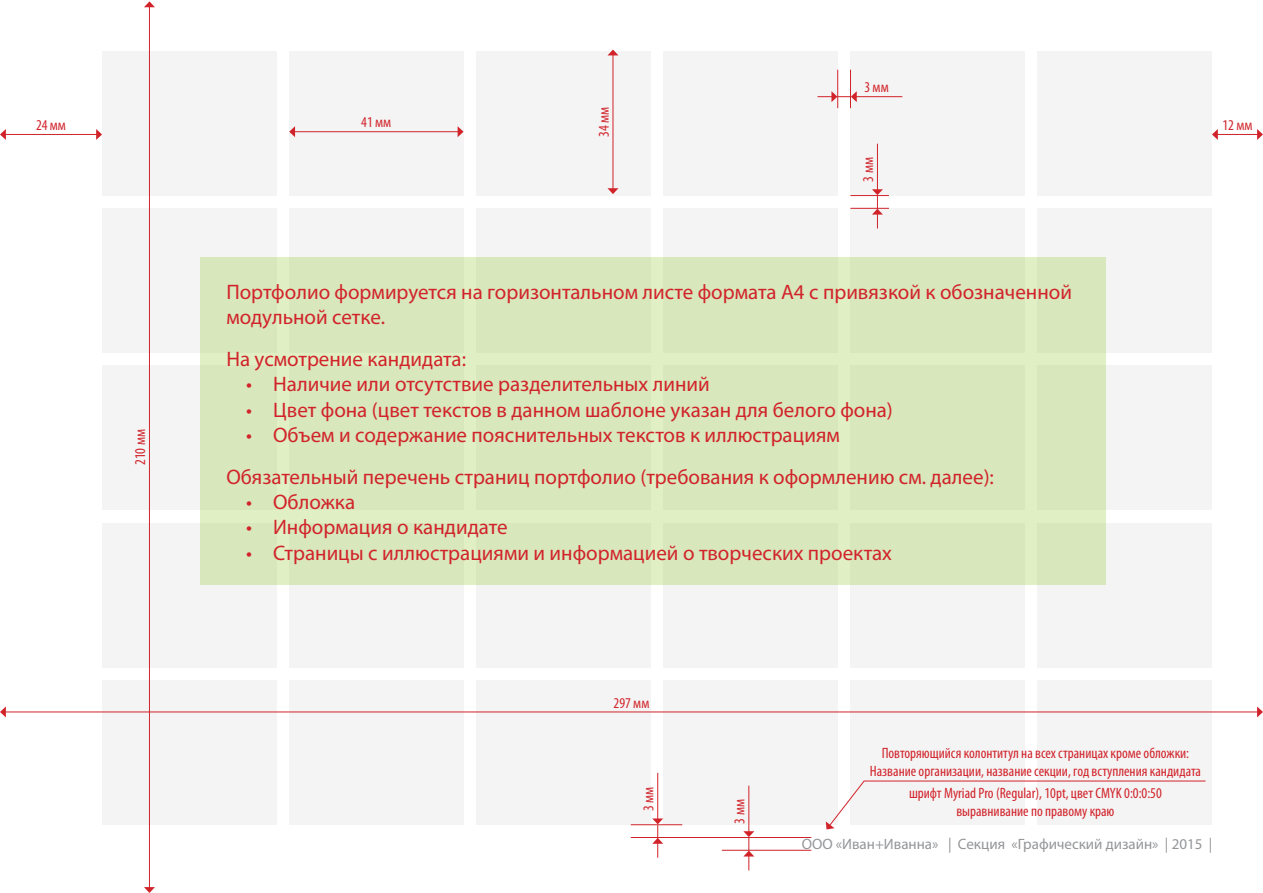
<style>
.page{position:relative;width:1263px;height:893px;background:#fff}
.page>*{position:absolute;margin:0;border:0;box-sizing:border-box;transform-origin:0 0}
.список{font:21px "Myriad Pro";color:#d1232a}
.примечания{font:21px/25.2px "Myriad Pro";color:#d1232a}
.размер{font:condensed 15px "Myriad Pro";color:#d1232a}
.колонтитул{font:15px "Myriad Pro";color:#939598}
</style>
<div class="page">
<div style="left:102px;top:51px;width:174px;height:145px;background:#f4f4f4"></div>
<div style="left:289px;top:51px;width:174px;height:145px;background:#f4f4f4"></div>
<div style="left:476px;top:51px;width:175px;height:145px;background:#f4f4f4"></div>
<div style="left:663px;top:51px;width:175px;height:145px;background:#f4f4f4"></div>
<div style="left:850px;top:51px;width:175px;height:145px;background:#f4f4f4"></div>
<div style="left:1037px;top:51px;width:175px;height:145px;background:#f4f4f4"></div>
<div style="left:102px;top:208px;width:174px;height:145px;background:#f4f4f4"></div>
<div style="left:289px;top:208px;width:174px;height:145px;background:#f4f4f4"></div>
<div style="left:476px;top:208px;width:175px;height:145px;background:#f4f4f4"></div>
<div style="left:663px;top:208px;width:175px;height:145px;background:#f4f4f4"></div>
<div style="left:850px;top:208px;width:175px;height:145px;background:#f4f4f4"></div>
<div style="left:1037px;top:208px;width:175px;height:145px;background:#f4f4f4"></div>
<div style="left:102px;top:366px;width:174px;height:144px;background:#f4f4f4"></div>
<div style="left:1037px;top:366px;width:175px;height:144px;background:#f4f4f4"></div>
<div style="left:102px;top:523px;width:174px;height:145px;background:#f4f4f4"></div>
<div style="left:289px;top:523px;width:174px;height:145px;background:#f4f4f4"></div>
<div style="left:476px;top:523px;width:175px;height:145px;background:#f4f4f4"></div>
<div style="left:663px;top:523px;width:175px;height:145px;background:#f4f4f4"></div>
<div style="left:850px;top:523px;width:175px;height:145px;background:#f4f4f4"></div>
<div style="left:1037px;top:523px;width:175px;height:145px;background:#f4f4f4"></div>
<div style="left:102px;top:680px;width:174px;height:145px;background:#f4f4f4"></div>
<div style="left:289px;top:680px;width:174px;height:145px;background:#f4f4f4"></div>
<div style="left:476px;top:680px;width:175px;height:145px;background:#f4f4f4"></div>
<div style="left:663px;top:680px;width:175px;height:145px;background:#f4f4f4"></div>
<div style="left:850px;top:680px;width:175px;height:145px;background:#f4f4f4"></div>
<div style="left:1037px;top:680px;width:175px;height:145px;background:#f4f4f4"></div>
<div style="left:201px;top:257px;width:905px;height:328px;background:#d8e7bc"></div>
<hr style="left:5px;top:134px;width:92px;height:1px;background:#d1232a">
<svg style="left:0;top:129px;width:6px;height:11px"></svg>
<svg style="left:96px;top:129px;width:6px;height:11px"></svg>
<hr style="left:294px;top:131px;width:164px;height:1px;background:#d1232a">
<svg style="left:289px;top:126px;width:6px;height:11px"></svg>
<svg style="left:458px;top:126px;width:5px;height:11px"></svg>
<hr style="left:613px;top:55px;width:1px;height:134px;background:#d1232a">
<svg style="left:607px;top:188px;width:11px;height:6px"></svg>
<svg style="left:608px;top:50px;width:10px;height:5px"></svg>
<hr style="left:877px;top:144px;width:1px;height:46px;background:#d1232a">
<hr style="left:657px;top:773px;width:1px;height:46px;background:#d1232a">
<hr style="left:748px;top:786px;width:1px;height:46px;background:#d1232a">
<svg style="left:826px;top:780px;width:380px;height:49px"></svg>
<hr style="left:856px;top:96px;width:46px;height:1px;background:#d1232a">
<svg style="left:872px;top:189px;width:11px;height:39px"></svg>
<svg style="left:652px;top:818px;width:11px;height:40px"></svg>
<svg style="left:743px;top:831px;width:11px;height:39px"></svg>
<svg style="left:817px;top:91px;width:40px;height:11px"></svg>
<hr style="left:5px;top:712px;width:1253px;height:1px;background:#d1232a">
<svg style="left:0;top:706px;width:6px;height:11px"></svg>
<svg style="left:1257px;top:706px;width:6px;height:11px"></svg>
<hr style="left:149px;top:6px;width:1px;height:882px;background:#d1232a">
<svg style="left:144px;top:887px;width:11px;height:6px"></svg>
<svg style="left:144px;top:1px;width:11px;height:6px"></svg>
<hr style="left:1217px;top:134px;width:41px;height:1px;background:#d1232a">
<svg style="left:1212px;top:129px;width:6px;height:11px"></svg>
<svg style="left:1257px;top:129px;width:6px;height:11px"></svg>
<hr style="left:850px;top:195px;width:39px;height:1px;background:#d1232a">
<hr style="left:631px;top:824px;width:51px;height:1px;background:#d1232a">
<hr style="left:850px;top:70px;width:1px;height:38px;background:#d1232a">
<hr style="left:850px;top:208px;width:39px;height:1px;background:#d1232a">
<hr style="left:722px;top:850px;width:89px;height:1px;background:#d1232a">
<hr style="left:837px;top:70px;width:1px;height:38px;background:#d1232a">
<hr style="left:631px;top:837px;width:180px;height:1px;background:#d1232a">
<p class="размер" style="left:36px;top:116px;width:32px">24 мм</p>
<p class="размер" style="left:361px;top:113px;width:32px">41 мм</p>
<p class="размер" style="left:595px;top:137px;width:32px;rotate:-90deg">34 мм</p>
<p class="размер" style="left:864px;top:78px;width:26px">3 мм</p>
<p class="размер" style="left:859px;top:182px;width:26px;rotate:-90deg">3 мм</p>
<p class="размер" style="left:131px;top:465px;width:37px;rotate:-90deg">210 мм</p>
<p class="примечания" style="left:226px;top:279px;width:847px">Портфолио формируется на горизонтальном листе формата А4 с привязкой к обозначенной модульной сетке.</p>
<p class="примечания" style="left:226px;top:346px;width:241px">На усмотрение кандидата:</p>
<p class="список" style="left:246px;top:371px;width:465px">• Наличие или отсутствие разделительных линий</p>
<p class="список" style="left:246px;top:397px;width:648px">• Цвет фона (цвет текстов в данном шаблоне указан для белого фона)</p>
<p class="список" style="left:246px;top:422px;width:595px">• Объем и содержание пояснительных текстов к иллюстрациям</p>
<p class="примечания" style="left:226px;top:464px;width:769px">Обязательный перечень страниц портфолио (требования к оформлению см. далее):</p>
<p class="список" style="left:246px;top:489px;width:111px">• Обложка</p>
<p class="список" style="left:246px;top:514px;width:263px">• Информация о кандидате</p>
<p class="список" style="left:246px;top:540px;width:647px">• Страницы с иллюстрациями и информацией о творческих проектах</p>
<p class="размер" style="left:1222px;top:116px;width:32px">12 мм</p>
<p class="размер" style="left:614px;top:694px;width:37px">297 мм</p>
<p class="размер" style="left:639px;top:811px;width:26px;rotate:-90deg">3 мм</p>
<p class="размер" style="left:730px;top:823px;width:26px;rotate:-90deg">3 мм</p>
<p class="размер" style="left:882px;top:743px;width:309px">Повторяющийся колонтитул на всех страницах кроме обложки:</p>
<p class="размер" style="left:870px;top:761px;width:333px">Название организации, название секции, год вступления кандидата</p>
<p class="размер" style="left:909px;top:784px;width:254px">шрифт Myriad Pro (Regular), 10pt, цвет CMYK 0:0:0:50</p>
<p class="размер" style="left:956px;top:802px;width:160px">выравнивание по правому краю</p>
<p class="колонтитул" style="left:802px;top:835px;width:412px">ООО «Иван+Иванна» | Секция «Графический дизайн» | 2015 |</p>
</div>
